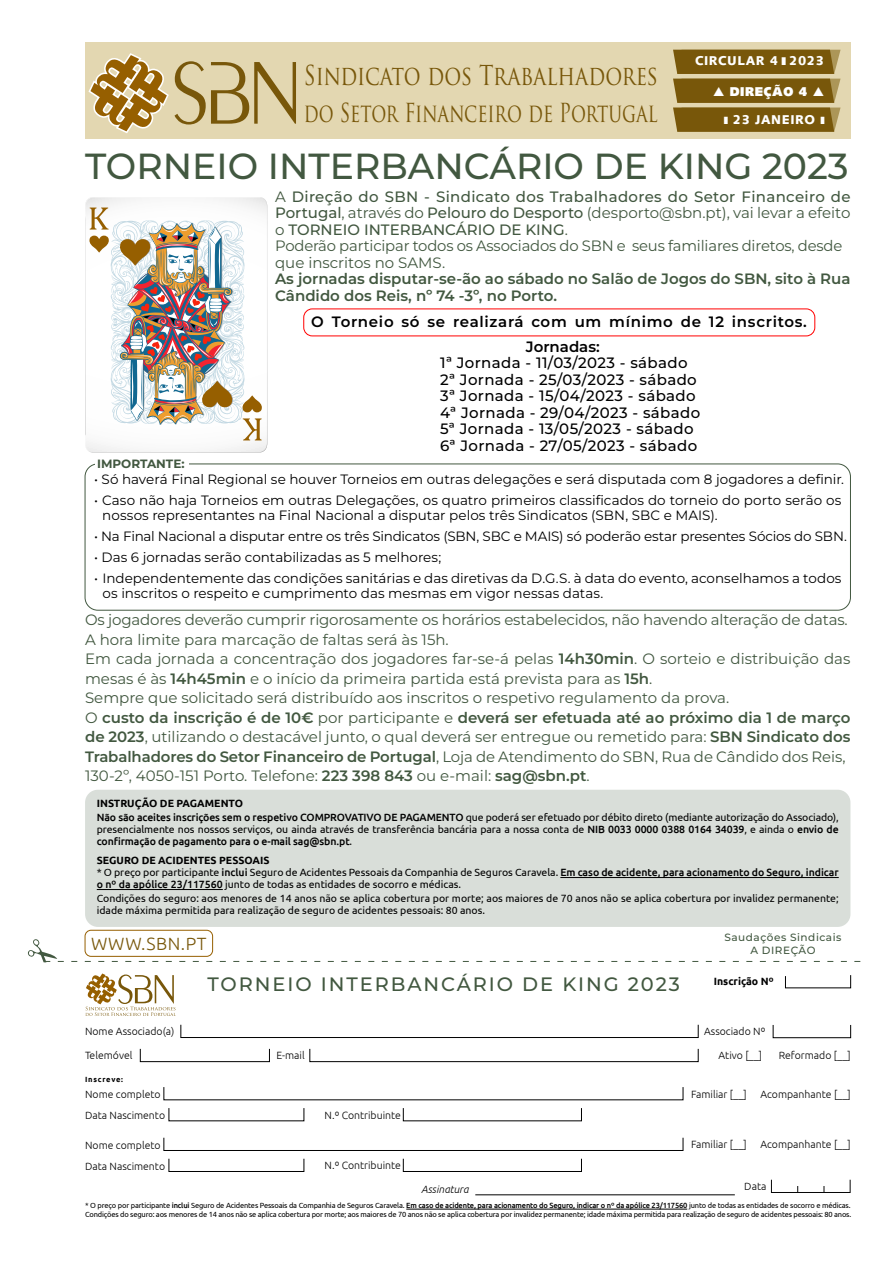
<style>
.page{position:relative;width:893px;height:1263px;background:#fff}
.page>*{position:absolute;margin:0;border:0;box-sizing:border-box;transform-origin:0 0}
.t1{font:500 36.3px "Montserrat";color:#425840}
.t2{font:26.7px "Trajan Pro";color:#78570a;scale:.78 1}
.t3{font:25.5px "Trajan Pro";color:#78570a;scale:.73 1}
.t4{font:500 19.35px "Montserrat";letter-spacing:.1em;color:#425840}
.t5{font:300 17.7px "Ubuntu";letter-spacing:.03em;color:#78570a}
.t6{font:15px/19.5px "Montserrat";color:#425840}
.t7{font:500 15px/16.5px "Montserrat";letter-spacing:.025em;color:#000}
.t8{font:600 15px/16.5px "Montserrat";color:#425840}
.t9{font:600 15px "Montserrat";letter-spacing:.045em;color:#000}
.t10{font:600 15px "Montserrat";color:#000}
.t11{font:13.5px/15px "Montserrat";color:#000}
.t12{font:900 12.75px "Syntax";letter-spacing:.045em;color:#fff}
.t13{font:900 12.75px "Syntax";letter-spacing:.045em;color:#fff}
.t14{font:700 12px "Montserrat";color:#425840}
.t15{font:10.5px/12px "Ubuntu";color:#000}
.t16{font:300 10.5px/21px "Ubuntu";color:#000}
.t17{font:500 10.5px/12.6px "Montserrat";letter-spacing:.05em;color:#425840;text-align:center}
.t18{font:700 10.5px "Ubuntu";color:#000}
.t19{font:italic 300 10.5px "Ubuntu";color:#000}
.t20{font:7.5px/9px "Ubuntu";letter-spacing:-.02em;color:#000}
.t21{font:700 7.5px "Ubuntu";letter-spacing:.1em;color:#000}
.s1{font-weight:500}
.s2{font-weight:600}
.s3{font-weight:700}
</style>
<div class="page">
<svg style="left:85px;top:197px;width:182px;height:255px"></svg>
<svg style="left:27px;top:938px;width:834px;height:24px"></svg>
<div style="left:85px;top:43px;width:765px;height:96px;background:#e3d7b1"></div>
<svg style="left:673px;top:50px;width:167px;height:82px;background:#886a22"></svg>
<svg style="left:88px;top:53px;width:208px;height:80px"></svg>
<div style="left:85px;top:464px;width:766px;height:147px;border:1px solid #425840;border-radius:13px"></div>
<div style="left:95px;top:457px;width:94px;height:14px;background:#fff"></div>
<div style="left:771px;top:1179px;width:79px;height:14px;border:1px solid #070707"></div>
<hr style="left:475px;top:1194px;width:260px;height:1px;background:#000">
<hr style="left:406px;top:1209px;width:281px;height:1px;background:#000">
<svg style="left:785px;top:975px;width:66px;height:13px"></svg>
<div style="left:181px;top:1024px;width:517px;height:14px;border:1px solid #000"></div>
<div style="left:773px;top:1025px;width:78px;height:13px;border:1px solid #000"></div>
<div style="left:140px;top:1049px;width:130px;height:13px;border:1px solid #000"></div>
<div style="left:310px;top:1049px;width:388px;height:13px;border:1px solid #000"></div>
<svg style="left:86px;top:973px;width:90px;height:43px"></svg>
<div style="left:164px;top:1137px;width:519px;height:14px;border:1px solid #000"></div>
<div style="left:169px;top:1158px;width:135px;height:14px;border:1px solid #000"></div>
<div style="left:403px;top:1158px;width:179px;height:14px;border:1px solid #000"></div>
<div style="left:85px;top:930px;width:128px;height:27px;border:1px solid #965f00;border-radius:6px"></div>
<div style="left:85px;top:790px;width:765px;height:137px;background:#d9ded9;border-radius:13px"></div>
<hr style="left:560px;top:877px;width:279px;height:1px;background:#000">
<hr style="left:97px;top:889px;width:126px;height:1px;background:#000">
<div style="left:303px;top:309px;width:512px;height:27px;border:1px solid #f00;border-radius:9px"></div>
<h2 class="t2" style="left:304px;top:59px;width:456px">Sindicato dos Trabalhadores</h2>
<h3 class="t3" style="left:304px;top:96px;width:486px">do Setor Financeiro de Portugal</h3>
<p class="t12" style="left:695px;top:53px;width:131px">CIRCULAR 4 ❚ 2023</p>
<p class="t13" style="left:713px;top:84px;width:113px">▲ DIREÇÃO 4 ▲</p>
<p class="t12" style="left:724px;top:112px;width:102px">❚ 23 JANEIRO ❚</p>
<h1 class="t1" style="left:85px;top:142px;width:765px">TORNEIO INTERBANCÁRIO DE KING 2023</h1>
<p class="t14" style="left:97px;top:455px;width:89px">IMPORTANTE:</p>
<p class="t6" style="left:275px;top:188px;width:577px;line-height:16.5px">A <span class="s1">Direção do SBN - Sindicato dos Trabalhadores do Setor Financeiro de Portugal</span>, através do <span class="s1">Pelouro do Desporto</span> (desporto@sbn.pt), vai levar a efeito o <span class="s1">TORNEIO INTERBANCÁRIO DE KING</span>.<br>Poderão participar todos os Associados do SBN e seus familiares diretos, desde que inscritos no SAMS.</p>
<p class="t8" style="left:275px;top:270px;width:577px">As jornadas disputar-se-ão ao sábado no Salão de Jogos do SBN, sito à Rua<br>Cândido dos Reis, nº 74 -3º, no Porto.</p>
<p class="t10" style="left:526px;top:336px;width:75px">Jornadas:</p>
<p class="t7" style="left:440px;top:354px;width:262px">1ª Jornada - 11/03/2023 - sábado<br>2ª Jornada - 25/03/2023 - sábado<br>3ª Jornada - 15/04/2023 - sábado<br>4ª Jornada - 29/04/2023 - sábado<br>5ª Jornada - 13/05/2023 - sábado<br>6ª Jornada - 27/05/2023 - sábado</p>
<p class="t9" style="left:311px;top:311px;width:497px">O Torneio só se realizará com um mínimo de 12 inscritos.</p>
<p class="t11" style="left:94px;top:471px;width:751px">• Só haverá Final Regional se houver Torneios em outras delegações e será disputada com 8 jogadores a definir.</p>
<p class="t11" style="left:102px;top:492px;width:741px;text-indent:-8px">• Caso não haja Torneios em outras Delegações, os quatro primeiros classificados do torneio do porto serão os nossos representantes na Final Nacional a disputar pelos três Sindicatos (SBN, SBC e MAIS).</p>
<p class="t11" style="left:94px;top:528px;width:754px">• Na Final Nacional a disputar entre os três Sindicatos (SBN, SBC e MAIS) só poderão estar presentes Sócios do SBN.</p>
<p class="t11" style="left:94px;top:549px;width:349px">• Das 6 jornadas serão contabilizadas as 5 melhores;</p>
<p class="t11" style="left:103px;top:570px;width:740px;text-indent:-9px">• Independentemente das condições sanitárias e das diretivas da D.G.S. à data do evento, aconselhamos a todos os inscritos o respeito e cumprimento das mesmas em vigor nessas datas.</p>
<p class="t6" style="left:85px;top:610px;width:767px">Os jogadores deverão cumprir rigorosamente os horários estabelecidos, não havendo alteração de datas.<br>A hora limite para marcação de faltas será às 15h.<br>Em cada jornada a concentração dos jogadores far-se-á pelas <span class="s2">14h30min</span>. O sorteio e distribuição das mesas é às <span class="s2">14h45min</span> e o início da primeira partida está prevista para as <span class="s2">15h</span>.<br>Sempre que solicitado será distribuído aos inscritos o respetivo regulamento da prova.<br>O <span class="s2">custo da inscrição é de 10€</span> por participante e <span class="s2">deverá ser efetuada até ao próximo dia 1 de março de 2023</span>, utilizando o destacável junto, o qual deverá ser entregue ou remetido para: <span class="s2">SBN Sindicato dos Trabalhadores do Setor Financeiro de Portugal</span>, Loja de Atendimento do SBN, Rua de Cândido dos Reis, 130-2º, 4050-151 Porto. Telefone: <span class="s2">223 398 843</span> ou e-mail: <span class="s2">sag@sbn.pt</span>.</p>
<p class="t15" style="left:97px;top:796px;width:743px;line-height:13.5px"><span class="s3">INSTRUÇÃO DE PAGAMENTO<br></span><span class="s1">Não são aceites inscrições sem o respetivo COMPROVATIVO DE PAGAMENTO</span> que poderá ser efetuado por débito direto (mediante autorização do Associado),</p>
<p class="t15" style="left:97px;top:823px;width:743px">presencialmente nos nossos serviços, ou ainda através de transferência bancária para a nossa conta de <span class="s1">NIB 0033 0000 0388 0164 34039</span>, e ainda o <span class="s1">envio de confirmação de pagamento para o e-mail sag@sbn.pt</span>.</p>
<p class="t15" style="left:97px;top:854px;width:743px"><span class="s3">SEGURO DE ACIDENTES PESSOAIS<br></span>* O preço por participante <span class="s1">inclui</span> Seguro de Acidentes Pessoais da Companhia de Seguros Caravela. <span class="s1">Em caso de acidente, para acionamento do Seguro, indicar o nº da apólice 23/117560</span> junto de todas as entidades de socorro e médicas.</p>
<p class="t15" style="left:97px;top:892px;width:743px">Condições do seguro: aos menores de 14 anos não se aplica cobertura por morte; aos maiores de 70 anos não se aplica cobertura por invalidez permanente; idade máxima permitida para realização de seguro de acidentes pessoais: 80 anos.</p>
<p class="t5" style="left:91px;top:933px;width:117px">WWW.SBN.PT</p>
<p class="t4" style="left:207px;top:971px;width:474px">TORNEIO INTERBANCÁRIO DE KING 2023</p>
<p class="t17" style="left:724px;top:931px;width:119px">Saudações Sindicais<br>A DIREÇÃO</p>
<p class="t18" style="left:714px;top:975px;width:61px">Inscrição Nº</p>
<p class="t16" style="left:85px;top:1021px;width:91px">Nome Associado(a)</p>
<p class="t16" style="left:85px;top:1045px;width:49px">Telemóvel</p>
<p class="t16" style="left:276px;top:1045px;width:30px">E-mail</p>
<p class="t21" style="left:85px;top:1075px;width:39px">Inscreve:</p>
<p class="t16" style="left:85px;top:1083px;width:82px">Nome completo<br>Data Nascimento</p>
<p class="t16" style="left:85px;top:1134px;width:82px">Nome completo<br>Data Nascimento</p>
<p class="t16" style="left:325px;top:1104px;width:78px">N.º Contribuinte</p>
<p class="t16" style="left:325px;top:1155px;width:78px">N.º Contribuinte</p>
<p class="t16" style="left:704px;top:1021px;width:63px">Associado Nº</p>
<p class="t16" style="left:718px;top:1045px;width:45px">Ativo [__]</p>
<p class="t16" style="left:779px;top:1045px;width:74px">Reformado [__]</p>
<p class="t16" style="left:691px;top:1083px;width:57px">Familiar [__]</p>
<p class="t16" style="left:760px;top:1083px;width:92px">Acompanhante [__]</p>
<p class="t16" style="left:691px;top:1134px;width:57px">Familiar [__]</p>
<p class="t16" style="left:760px;top:1134px;width:92px">Acompanhante [__]</p>
<p class="t19" style="left:421px;top:1183px;width:49px">Assinatura</p>
<p class="t16" style="left:744px;top:1176px;width:24px">Data</p>
<p class="t20" style="left:85px;top:1201px;width:768px">* O preço por participante <span class="s1">inclui</span> Seguro de Acidentes Pessoais da Companhia de Seguros Caravela. <span class="s1">Em caso de acidente, para acionamento do Seguro, indicar o nº da apólice 23/117560</span> junto de todas as entidades de socorro e médicas.<br>Condições do seguro: aos menores de 14 anos não se aplica cobertura por morte; aos maiores de 70 anos não se aplica cobertura por invalidez permanente; idade máxima permitida para realização de seguro de acidentes pessoais: 80 anos.</p>
</div>
